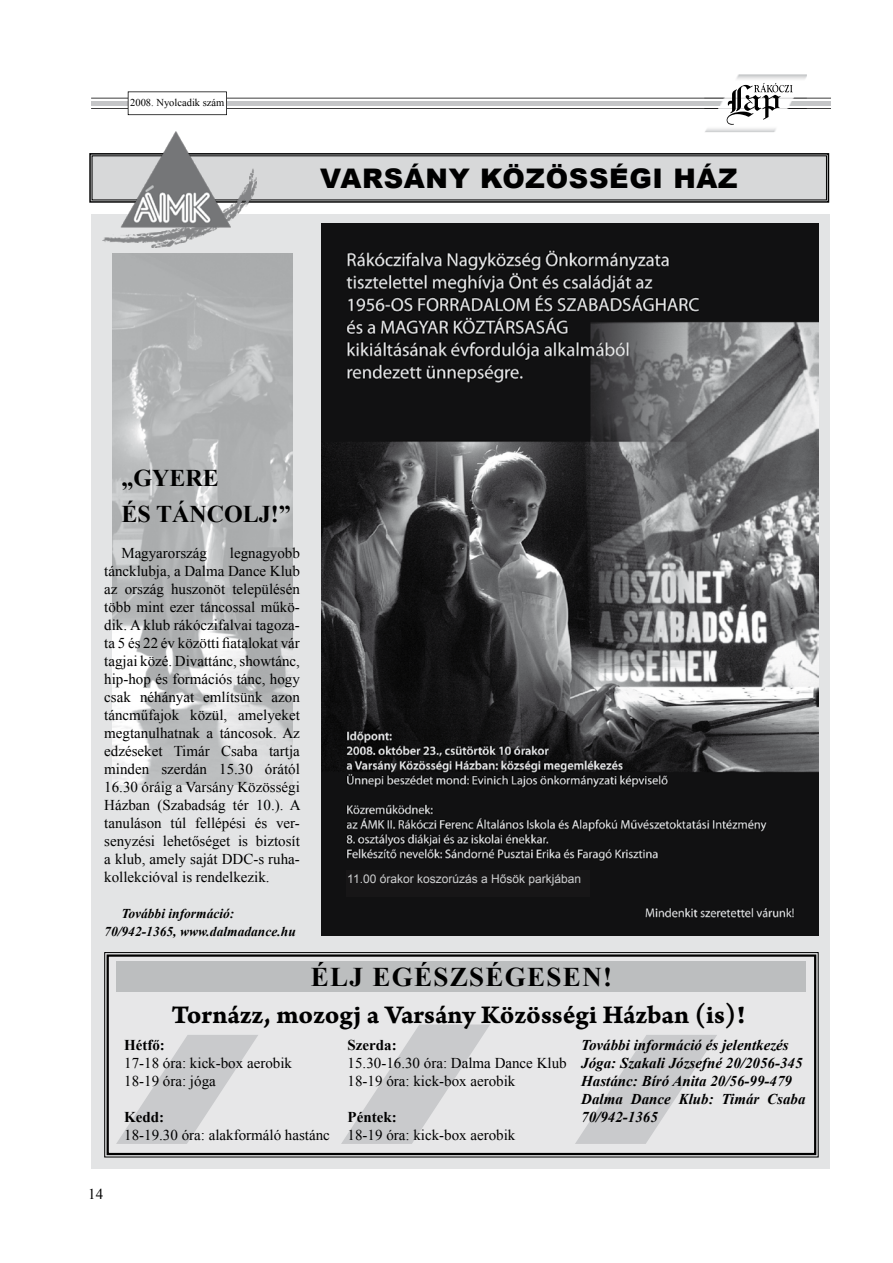
<style>
.page{position:relative;width:893px;height:1263px;background:#fff}
.page>*{position:absolute;margin:0;border:0;box-sizing:border-box;transform-origin:0 0}
.t1{font:27px "Arno Pro Bold Caption";letter-spacing:-.005em;color:#000}
.t2{font:900 27px "Arial";letter-spacing:.025em;color:#000}
.t3{font:700 27px "Times New Roman";letter-spacing:.05em;color:#000}
.t4{font:700 24px/36px "Times New Roman";color:#000}
.t5{font:15px/18px "Times New Roman";color:#000}
.t6{font:italic 700 15px/18px "Times New Roman";color:#000}
.t7{font:700 15px "Times New Roman";color:#000}
.t8{font:italic 700 13.5px/18px "Times New Roman";color:#000}
.t9{font:12px "Arial";color:#cfd0d1}
.t10{font:10.5px "Times New Roman";color:#000}
</style>
<div class="page">
<hr style="left:91px;top:108px;width:740px;height:1px;background:#000">
<hr style="left:91px;top:98px;width:740px;height:1px;background:#000">
<div style="left:91px;top:101px;width:740px;height:5px;background:#c5c6c8"></div>
<img style="left:704px;top:74px;width:103px;height:58px">
<img style="left:704px;top:98px;width:103px;height:11px">
<img style="left:704px;top:101px;width:103px;height:4px">
<svg style="left:727px;top:83px;width:66px;height:42px"></svg>
<svg style="left:128px;top:91px;width:99px;height:24px"></svg>
<div style="left:91px;top:214px;width:738px;height:955px;background:#e3e4e5"></div>
<svg style="left:89px;top:153px;width:741px;height:50px"></svg>
<img style="left:102px;top:132px;width:154px;height:115px">
<svg style="left:104px;top:952px;width:715px;height:206px"></svg>
<div style="left:107px;top:954px;width:709px;height:201px;border:2px solid #000"></div>
<div style="left:117px;top:962px;width:689px;height:30px;background:#bcbebf"></div>
<svg style="left:116px;top:1035px;width:142px;height:109px"></svg>
<svg style="left:341px;top:1024px;width:149px;height:120px"></svg>
<svg style="left:575px;top:1035px;width:142px;height:109px"></svg>
<img style="left:322px;top:223px;width:497px;height:712px">
<img style="left:112px;top:253px;width:180px;height:532px">
<div style="left:346px;top:870px;width:243px;height:26px;background:#171617"></div>
<p class="t10" style="left:130px;top:95px;width:96px">2008. Nyolcadik szám</p>
<h1 class="t2" style="left:320px;top:158px;width:419px">VARSÁNY KÖZÖSSÉGI HÁZ</h1>
<h2 class="t4" style="left:121px;top:459px;width:171px">„GYERE<br>ÉS TÁNCOLJ!”</h2>
<p class="t5" style="left:121px;top:544px;width:87px">Magyarország</p>
<p class="t5" style="left:104px;top:544px;width:198px;text-align:justify;text-indent:126px">legnagyobb táncklubja, a Dalma Dance Klub az ország huszonöt településén több mint ezer táncossal műkö&shy;dik. A klub rákóczifalvai tagoza&shy;ta 5 és 22 év közötti fiatalokat vár tagjai közé. Divattánc, showtánc, hip-hop és formációs tánc, hogy csak néhányat említsünk azon táncműfajok közül, amelyeket megtanulhatnak a táncosok. Az edzéseket Timár Csaba tartja minden szerdán 15.30 órától 16.30 óráig a Varsány Közösségi Házban (Szabadság tér 10.). A tanuláson túl fellépési és ver&shy;senyzési lehetőséget is biztosít a klub, amely saját DDC-s ruha&shy;kollekcióval is rendelkezik.</p>
<p class="t8" style="left:104px;top:904px;width:193px;text-indent:17px">További információ:<br>70/942-1365, www.dalmadance.hu</p>
<p class="t9" style="left:347px;top:870px;width:235px">11.00 órakor koszorúzás a Hősök parkjában</p>
<h1 class="t3" style="left:311px;top:958px;width:303px">ÉLJ EGÉSZSÉGESEN!</h1>
<h1 class="t1" style="left:171px;top:999px;width:576px">Tornázz, mozogj a Varsány Közösségi Házban (is)!</h1>
<p class="t5" style="left:88px;top:1185px;width:16px">14</p>
<p class="t7" style="left:124px;top:1035px;width:42px">Hétfő:</p>
<p class="t5" style="left:124px;top:1054px;width:169px">17-18 óra: kick-box aerobik<br>18-19 óra: jóga</p>
<p class="t7" style="left:124px;top:1107px;width:42px">Kedd:</p>
<p class="t5" style="left:124px;top:1126px;width:207px">18-19.30 óra: alakformáló hastánc</p>
<p class="t7" style="left:348px;top:1035px;width:51px">Szerda:</p>
<p class="t5" style="left:348px;top:1054px;width:221px">15.30-16.30 óra: Dalma Dance Klub<br>18-19 óra: kick-box aerobik</p>
<p class="t7" style="left:348px;top:1107px;width:51px">Péntek:</p>
<p class="t5" style="left:348px;top:1126px;width:169px">18-19 óra: kick-box aerobik</p>
<p class="t6" style="left:581px;top:1035px;width:226px">További információ és jelentkezés<br>Jóga: Szakali Józsefné 20/2056-345<br>Hastánc: Bíró Anita 20/56-99-479<br>Dalma Dance Klub: Timár Csaba<br>70/942-1365</p>
</div>
